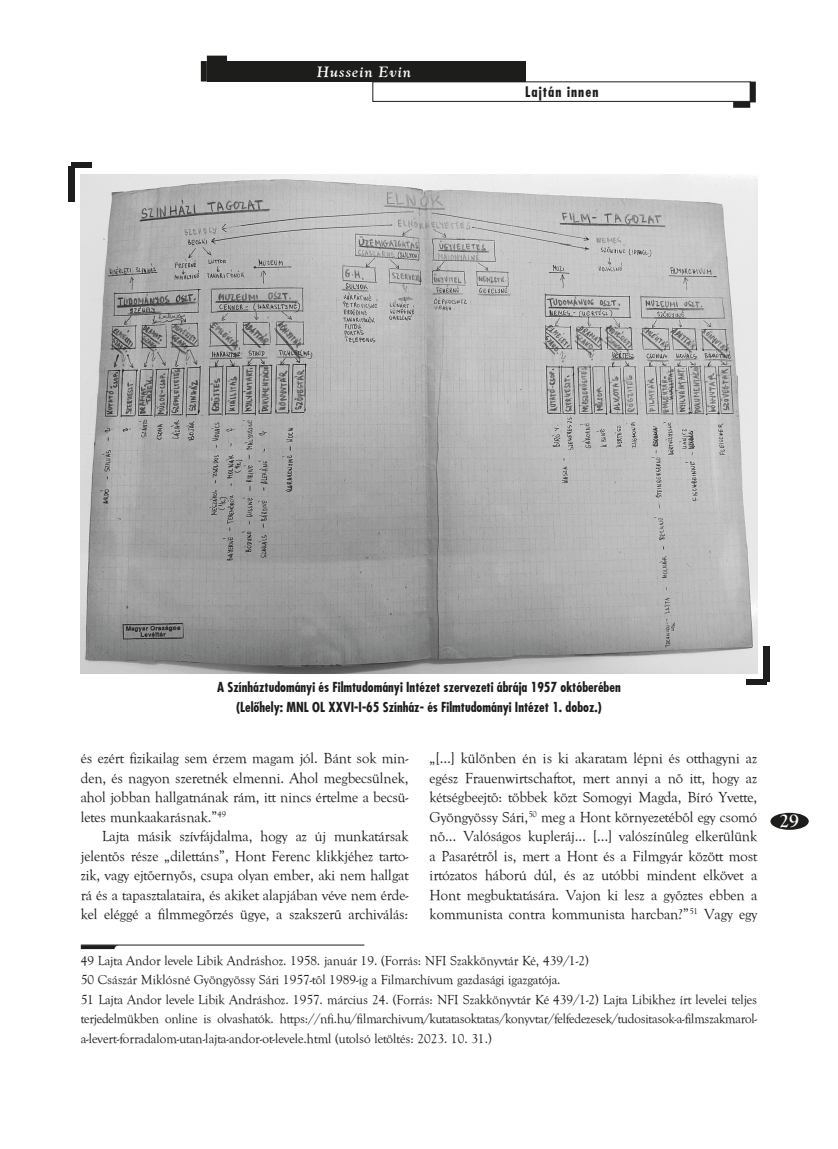
<style>
.page{position:relative;width:838px;height:1149px;background:#fff}
.page>*{position:absolute;margin:0;border:0;box-sizing:border-box;transform-origin:0 0}
.t1{font:700 19.5px "H Goudy Old Style";color:#fff}
.t2{font:15px/19.5px "H Goudy Old Style Normal";color:#1d1d1b;text-align:justify}
.t3{font:italic 700 15px "Goudy Old Style BT";letter-spacing:.075em;color:#fff}
.Élőfej_fejezetcím{font:700 condensed 14.25px "H Futura";letter-spacing:.075em;color:#1d1d1b}
.Footnote_text{font:13.5px/19.5px "H Goudy Old Style Normal";color:#1d1d1b;text-align:justify}
.képaláírás{font:700 condensed 13.5px "H Futura";color:#1d1d1b}
</style>
<div class="page">
<div style="left:770px;top:812px;width:38px;height:17px;background:#1d1d1b;border-radius:50%"></div>
<div style="left:207px;top:61px;width:318px;height:21px;background:#1d1d1b"></div>
<div style="left:372px;top:81px;width:378px;height:21px;border:1px solid #1d1d1b"></div>
<div style="left:207px;top:56px;width:20px;height:6px;background:#1d1d1b"></div>
<div style="left:733px;top:102px;width:17px;height:6px;background:#1d1d1b"></div>
<div style="left:201px;top:61px;width:6px;height:20px;background:#1d1d1b"></div>
<div style="left:750px;top:82px;width:6px;height:20px;background:#1d1d1b"></div>
<hr style="left:81px;top:944px;width:283px;height:1px;background:#1d1d1b">
<svg style="left:81px;top:944px;width:37px;height:4px"></svg>
<img style="left:81px;top:174px;width:676px;height:499px">
<div style="left:68px;top:166px;width:6px;height:35px;background:#1d1d1b"></div>
<div style="left:71px;top:162px;width:20px;height:6px;background:#1d1d1b"></div>
<div style="left:764px;top:646px;width:6px;height:36px;background:#1d1d1b"></div>
<div style="left:746px;top:679px;width:20px;height:6px;background:#1d1d1b"></div>
<p class="t3" style="left:317px;top:62px;width:95px">Hussein Evin</p>
<p class="Élőfej_fejezetcím" style="left:525px;top:82px;width:75px">Lajtán innen</p>
<p class="képaláírás" style="left:217px;top:678px;width:405px">A Színháztudományi és Filmtudományi Intézet szervezeti ábrája 1957 októberében</p>
<p class="képaláírás" style="left:236px;top:698px;width:367px">(Lelőhely: MNL OL XXVI-I-65 Színház- és Filmtudományi Intézet 1. doboz.)</p>
<p class="t2" style="left:81px;top:748px;width:329px">és ezért fizikailag sem érzem magam jól. Bánt sok min&shy;den, és nagyon szeretnék elmenni. Ahol megbecsülnek, ahol jobban hallgatnának rám, itt nincs értelme a becsü&shy;letes munkaakarásnak.”<sup>49</sup></p>
<p class="t2" style="left:81px;top:826px;width:329px;text-indent:21px">Lajta másik szívfájdalma, hogy az új munkatársak jelentős része „dilettáns”, Hont Ferenc klikkjéhez tarto&shy;zik, vagy ejtőernyős, csupa olyan ember, aki nem hallgat rá és a tapasztalataira, és akiket alapjában véve nem érde&shy;kel eléggé a filmmegőrzés ügye, a szakszerű archiválás:</p>
<p class="Footnote_text" style="left:81px;top:950px;width:509px">49 Lajta Andor levele Libik Andráshoz. 1958. január 19. (Forrás: NFI Szakkönyvtár Ké, 439/1-2)</p>
<p class="Footnote_text" style="left:81px;top:969px;width:481px">50 Császár Miklósné Gyöngyössy Sári 1957-től 1989-ig a Filmarchívum gazdasági igazgatója.</p>
<p class="Footnote_text" style="left:81px;top:989px;width:678px">51 Lajta Andor levele Libik Andráshoz. 1957. március 24. (Forrás: NFI Szakkönyvtár Ké 439/1-2) Lajta Libikhez írt levelei teljes terjedelmükben online is olvashatók. https://nfi.hu/filmarchivum/kutatasoktatas/konyvtar/felfedezesek/tudositasok-a-filmszakmarol&shy;a-levert-forradalom-utan-lajta-andor-ot-levele.html (utolsó letöltés: 2023. 10. 31.)</p>
<p class="t2" style="left:429px;top:748px;width:329px">„[…] különben én is ki akaratam lépni és otthagyni az egész Frauenwirtschaftot, mert annyi a nő itt, hogy az kétségbeejtő: többek közt Somogyi Magda, Bíró Yvette, Gyöngyössy Sári,<sup>50</sup> meg a Hont környezetéből egy csomó nő… Valóságos kupleráj… […] valószínűleg elkerülünk a Pasarétről is, mert a Hont és a Filmgyár között most irtózatos háború dúl, és az utóbbi mindent elkövet a Hont megbuktatására. Vajon ki lesz a győztes ebben a kommunista contra kommunista harcban?”<sup>51</sup> Vagy egy</p>
<p class="t1" style="left:779px;top:809px;width:21px">29</p>
</div>
